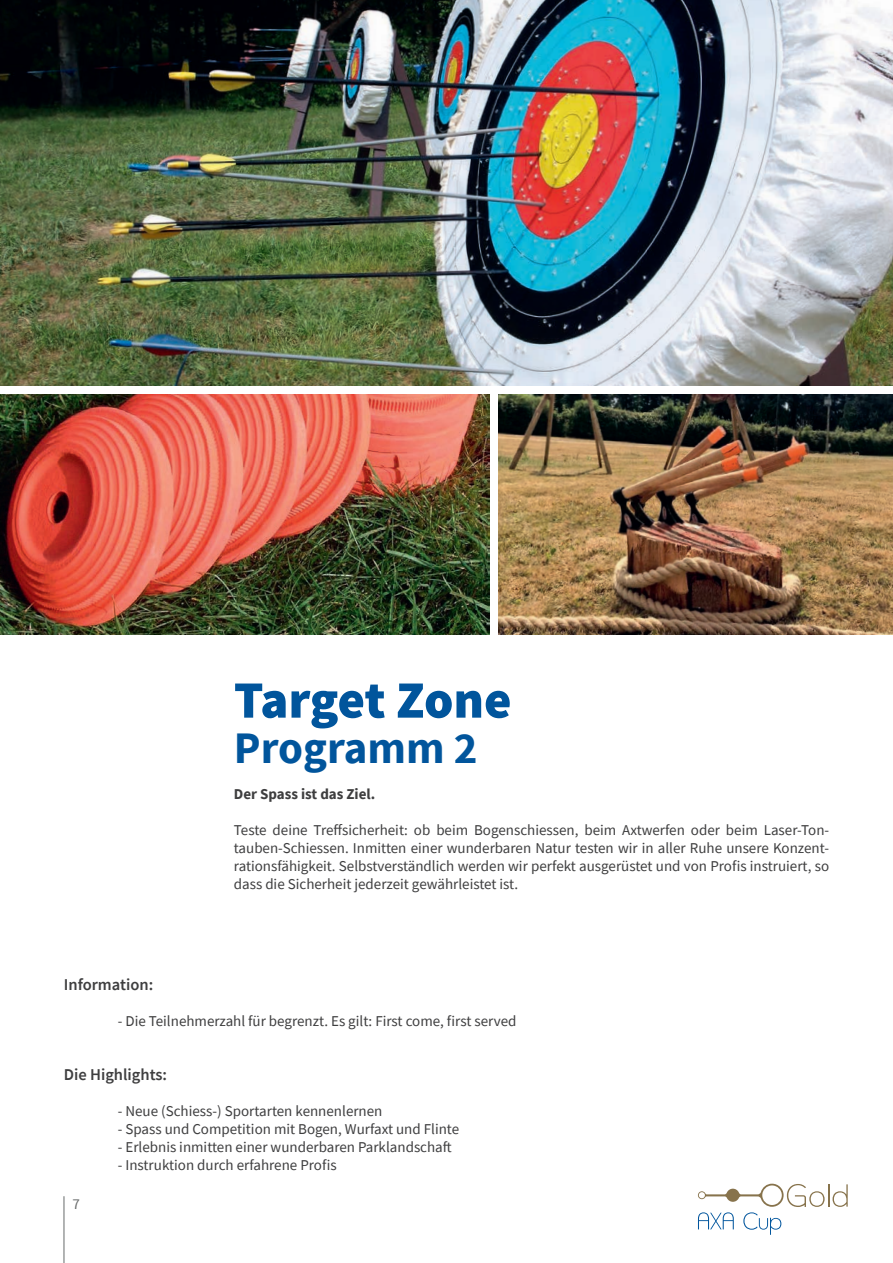
<style>
.page{position:relative;width:893px;height:1263px;background:#fff}
.page>*{position:absolute;margin:0;border:0;box-sizing:border-box;transform-origin:0 0}
.t1{font:900 52.5px "Source Sans Pro";letter-spacing:-.01em;color:#01559c}
.t2{font:700 45px "Source Sans Pro";color:#01559c}
.t3{font:600 16.5px "Source Sans Pro";color:#3e3e3f}
.t4{font:15px/18px "Source Sans Pro";color:#3e3e3f;text-align:justify}
.t5{font:700 15px "Source Sans Pro";color:#3e3e3f}
.t6{font:15px "Source Sans Pro";color:#676a6a}
</style>
<div class="page">
<img style="left:0;top:0;width:893px;height:386px">
<img style="left:0;top:394px;width:489px;height:240px">
<img style="left:499px;top:394px;width:394px;height:240px">
<hr style="left:64px;top:1196px;width:1px;height:67px;background:#676a6a">
<svg style="left:698px;top:1184px;width:150px;height:51px"></svg>
<h1 class="t1" style="left:234px;top:664px;width:279px">Target Zone</h1>
<h2 class="t2" style="left:234px;top:717px;width:245px">Programm 2</h2>
<p class="t5" style="left:234px;top:783px;width:143px">Der Spass ist das Ziel.</p>
<p class="t4" style="left:234px;top:820px;width:597px">Teste deine Treffsicherheit: ob beim Bogenschiessen, beim Axtwerfen oder beim Laser-Ton&shy;tauben-Schiessen. Inmitten einer wunderbaren Natur testen wir in aller Ruhe unsere Konzent&shy;rationsfähigkeit. Selbstverständlich werden wir perfekt ausgerüstet und von Profis instruiert, so dass die Sicherheit jederzeit gewährleistet ist.</p>
<p class="t3" style="left:64px;top:974px;width:91px">Information:</p>
<p class="t4" style="left:118px;top:1012px;width:400px">- Die Teilnehmerzahl für begrenzt. Es gilt: First come, first served</p>
<p class="t3" style="left:64px;top:1064px;width:105px">Die Highlights:</p>
<p class="t4" style="left:118px;top:1102px;width:266px">- Neue (Schiess-) Sportarten kennenlernen</p>
<p class="t4" style="left:118px;top:1120px;width:343px">- Spass und Competition mit Bogen, Wurfaxt und Flinte</p>
<p class="t4" style="left:118px;top:1138px;width:335px">- Erlebnis inmitten einer wunderbaren Parklandschaft</p>
<p class="t4" style="left:118px;top:1156px;width:220px">- Instruktion durch erfahrene Profis</p>
<p class="t6" style="left:73px;top:1194px;width:9px">7</p>
</div>
